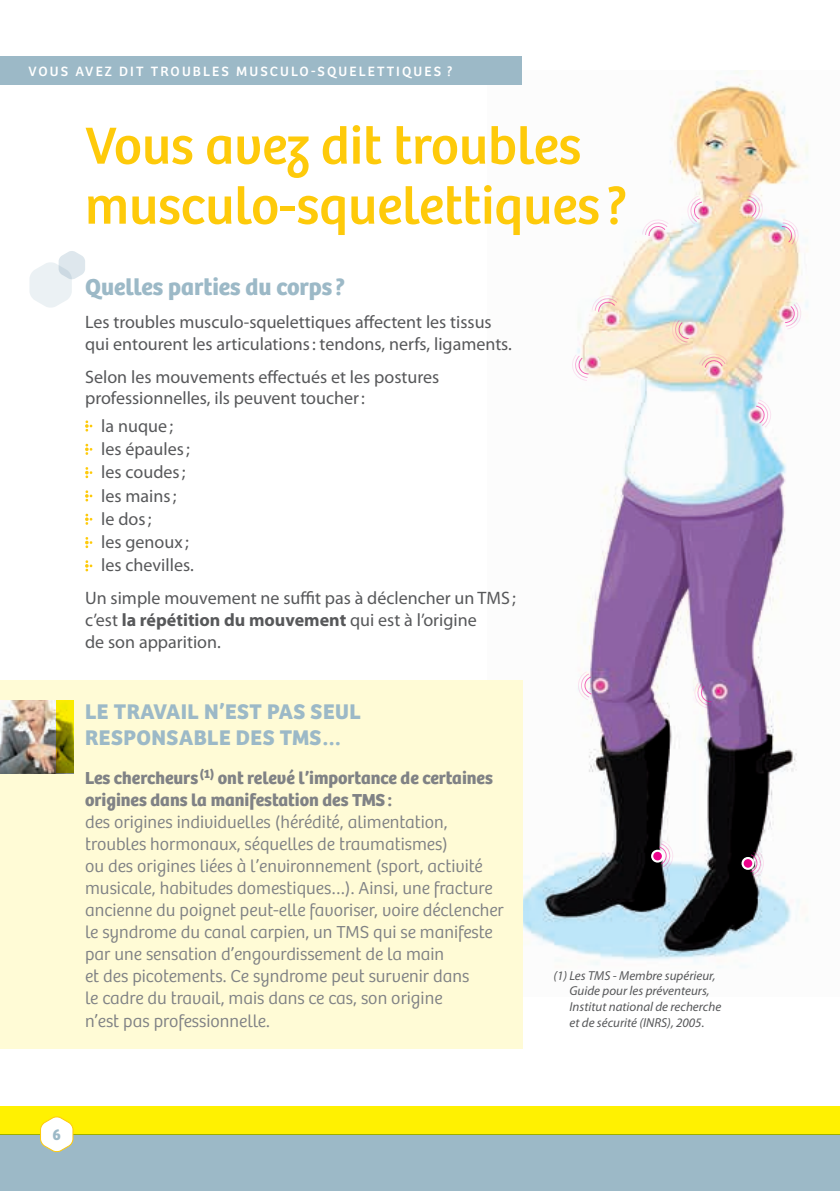
<style>
.page{position:relative;width:840px;height:1191px;background:#fff}
.page>*{position:absolute;margin:0;border:0;box-sizing:border-box;transform-origin:0 0}
.t1{font:54px/60px "Bree";color:#feca0a}
.t2{font:700 24px "Bree";color:#9cb9c7}
.t3{font:700 22px/25.4px "Bree";letter-spacing:.02em;color:#9cb9c7}
.t4{font:300 18px/22px "Bree";color:#808285}
.t5{font:18px/23.4px "Myriad Pro";color:#57585a}
.t6{font:700 18px/22px "Bree";color:#808285}
.t7{font:700 16px "Bree";color:#9cb9c7}
.t8{font:14px "Bree";letter-spacing:.15em;color:#fff}
.t9{font:italic 13px/15.6px "Myriad Pro";color:#57585a}
.s1{font-weight:700}
</style>
<div class="page">
<img style="left:522px;top:71px;width:286px;height:925px">
<div style="left:0;top:680px;width:522px;height:369px;background:#fffbd6"></div>
<img style="left:0;top:700px;width:56px;height:73px">
<svg style="left:56px;top:700px;width:17px;height:73px"></svg>
<svg style="left:85px;top:420px;width:7px;height:11px"></svg>
<svg style="left:85px;top:444px;width:7px;height:11px"></svg>
<svg style="left:85px;top:467px;width:7px;height:11px"></svg>
<svg style="left:85px;top:490px;width:7px;height:11px"></svg>
<svg style="left:85px;top:513px;width:7px;height:12px"></svg>
<svg style="left:85px;top:537px;width:7px;height:11px"></svg>
<svg style="left:85px;top:560px;width:7px;height:11px"></svg>
<svg style="left:29px;top:251px;width:56px;height:57px"></svg>
<div style="left:0;top:1134px;width:839px;height:57px;background:#9cb9c7"></div>
<div style="left:0;top:1106px;width:839px;height:28px;background:#fff101"></div>
<svg style="left:39px;top:1116px;width:35px;height:37px"></svg>
<div style="left:0;top:57px;width:522px;height:28px;background:#9cb9c7"></div>
<svg style="left:783px;top:301px;width:19px;height:29px"></svg>
<svg style="left:780px;top:219px;width:18px;height:28px"></svg>
<svg style="left:745px;top:192px;width:18px;height:30px"></svg>
<svg style="left:685px;top:195px;width:17px;height:30px"></svg>
<svg style="left:641px;top:219px;width:28px;height:18px"></svg>
<svg style="left:591px;top:294px;width:28px;height:19px"></svg>
<svg style="left:571px;top:353px;width:18px;height:28px"></svg>
<svg style="left:671px;top:318px;width:18px;height:28px"></svg>
<svg style="left:697px;top:354px;width:31px;height:15px"></svg>
<svg style="left:754px;top:399px;width:17px;height:29px"></svg>
<svg style="left:749px;top:848px;width:14px;height:30px"></svg>
<svg style="left:554px;top:811px;width:119px;height:108px"></svg>
<svg style="left:577px;top:670px;width:15px;height:31px"></svg>
<svg style="left:693px;top:682px;width:19px;height:27px"></svg>
<svg style="left:651px;top:850px;width:11px;height:11px"></svg>
<div style="left:650px;top:849px;width:13px;height:13px;border:2px solid #fff;border-radius:50%"></div>
<svg style="left:742px;top:858px;width:11px;height:10px"></svg>
<div style="left:741px;top:857px;width:13px;height:13px;border:2px solid #fff;border-radius:50%"></div>
<p class="t8" style="left:28px;top:63px;width:425px">VOUS AVEZ DIT TROUBLES MUSCULO-SQUELETTIQUES ?</p>
<h1 class="t1" style="left:85px;top:116px;width:543px">Vous avez dit troubles musculo-squelettiques ?</h1>
<h2 class="t2" style="left:85px;top:272px;width:261px">Quelles parties du corps ?</h2>
<p class="t5" style="left:85px;top:311px;width:428px;line-height:21.6px">Les troubles musculo-squelettiques affectent les tissus qui entourent les articulations: tendons, nerfs, ligaments.</p>
<p class="t5" style="left:85px;top:365px;width:355px;line-height:21.6px">Selon les mouvements effectués et les postures professionnelles, ils peuvent toucher:</p>
<p class="t5" style="left:101px;top:413px;width:94px">la nuque; les épaules; les coudes; les mains; le dos;<br>les genoux ; les chevilles.</p>
<p class="t5" style="left:85px;top:587px;width:432px;line-height:21.6px">Un simple mouvement ne suffit pas à déclencher un TMS ; c’est <span class="s1">la répétition du mouvement</span> qui est à l’origine<br>de son apparition.</p>
<p class="t3" style="left:85px;top:699px;width:277px">LE TRAVAIL N’EST PAS SEUL<br>RESPONSABLE DES TMS…</p>
<p class="t6" style="left:85px;top:766px;width:409px">Les chercheurs<sup>(1)</sup> ont relevé l’importance de certaines origines dans la manifestation des TMS:</p>
<p class="t4" style="left:85px;top:811px;width:420px">des origines individuelles (hérédité, alimentation, troubles hormonaux, séquelles de traumatismes)<br>ou des origines liées à l’environnement (sport, activité musicale, habitudes domestiques…). Ainsi, une fracture ancienne du poignet peut-elle favoriser, voire déclencher le syndrome du canal carpien, un TMS qui se manifeste par une sensation d’engourdissement de la main<br>et des picotements. Ce syndrome peut survenir dans<br>le cadre du travail, mais dans ce cas, son origine<br>n’est pas professionnelle.</p>
<p class="t9" style="left:569px;top:967px;width:153px;text-indent:-16px">(1) Les TMS - Membre supérieur,<br>Guide pour les préventeurs,<br>Institut national de recherche et de sécurité (INRS), 2005.</p>
<p class="t7" style="left:52px;top:1124px;width:10px">6</p>
</div>
